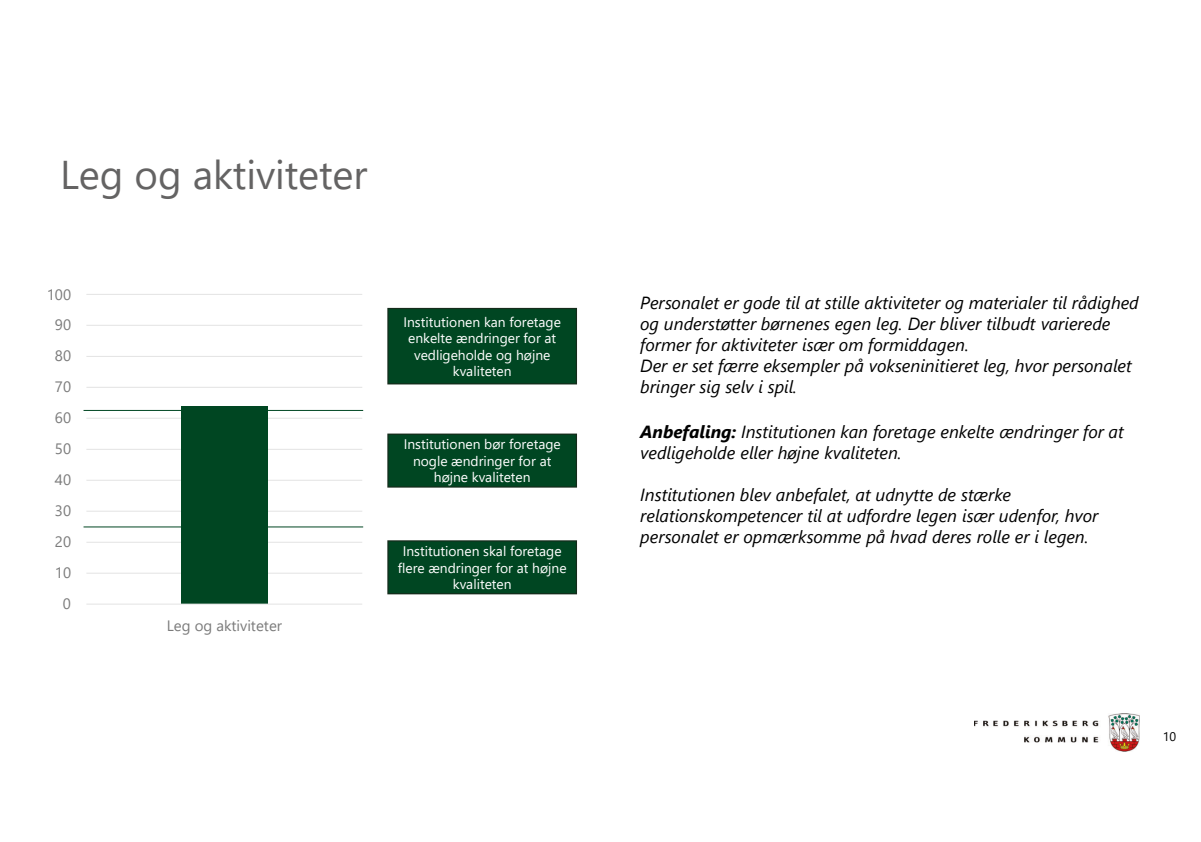
<style>
.page{position:relative;width:1201px;height:842px;background:#fff}
.page>*{position:absolute;margin:0;border:0;box-sizing:border-box;transform-origin:0 0}
.t1{font:40.12px "Segoe UI";color:#646363}
.t2{font:italic 17.62px "Segoe UI";color:#000}
.t3{font:italic 17.5px/21px "Segoe UI";color:#000}
.Brødtekst_sider{font:15px "Myriad Pro";color:#000}
.t4{font:15px "Segoe UI";color:#7b7b7b}
.t5{font:13.75px/16.5px "Segoe UI";color:#fff;text-align:center}
.t6{font:12.5px "Segoe UI";color:#000}
.s1{font-weight:700}
</style>
<div class="page">
<img style="left:974px;top:713px;width:165px;height:38px">
<hr style="left:86px;top:572px;width:276px;height:1px;background:#e3e3e3">
<hr style="left:86px;top:542px;width:276px;height:1px;background:#e3e3e3">
<hr style="left:86px;top:510px;width:276px;height:1px;background:#e3e3e3">
<hr style="left:86px;top:480px;width:276px;height:1px;background:#e3e3e3">
<hr style="left:86px;top:449px;width:276px;height:1px;background:#e3e3e3">
<hr style="left:86px;top:418px;width:276px;height:1px;background:#e3e3e3">
<hr style="left:86px;top:387px;width:276px;height:1px;background:#e3e3e3">
<hr style="left:86px;top:356px;width:276px;height:1px;background:#e3e3e3">
<hr style="left:86px;top:325px;width:276px;height:1px;background:#e3e3e3">
<hr style="left:86px;top:294px;width:276px;height:1px;background:#e3e3e3">
<div style="left:181px;top:406px;width:86px;height:198px;background:#004622"></div>
<hr style="left:86px;top:603px;width:276px;height:1px;background:#e3e3e3">
<div style="left:388px;top:434px;width:188px;height:53px;background:#004622"></div>
<div style="left:387px;top:433px;width:190px;height:54px;border:1px solid #152b1b"></div>
<div style="left:388px;top:541px;width:188px;height:52px;background:#004622"></div>
<div style="left:387px;top:540px;width:190px;height:54px;border:1px solid #152b1b"></div>
<hr style="left:83px;top:410px;width:280px;height:1px;background:#004622">
<hr style="left:83px;top:526px;width:280px;height:1px;background:#004622">
<div style="left:388px;top:308px;width:188px;height:76px;background:#004622"></div>
<div style="left:387px;top:308px;width:190px;height:76px;border:1px solid #152b1b"></div>
<h1 class="t1" style="left:60px;top:137px;width:309px">Leg og aktiviteter</h1>
<p class="t4" style="left:47px;top:280px;width:26px">100</p>
<p class="t4" style="left:55px;top:311px;width:18px">90</p>
<p class="t4" style="left:55px;top:342px;width:18px">80</p>
<p class="t4" style="left:55px;top:373px;width:18px">70</p>
<p class="t4" style="left:55px;top:404px;width:18px">60</p>
<p class="t4" style="left:55px;top:435px;width:18px">50</p>
<p class="t4" style="left:55px;top:466px;width:18px">40</p>
<p class="t4" style="left:55px;top:497px;width:18px">30</p>
<p class="t4" style="left:55px;top:528px;width:18px">20</p>
<p class="t4" style="left:55px;top:559px;width:18px">10</p>
<p class="t4" style="left:63px;top:589px;width:10px">0</p>
<p class="t4" style="left:167px;top:611px;width:117px">Leg og aktiviteter</p>
<p class="t5" style="left:403px;top:312px;width:159px">Institutionen kan foretage enkelte ændringer for at vedligeholde og højne kvaliteten</p>
<p class="t5" style="left:404px;top:435px;width:158px">Institutionen bør foretage nogle ændringer for at højne kvaliteten</p>
<p class="t5" style="left:398px;top:541px;width:170px">Institutionen skal foretage flere ændringer for at højne kvaliteten</p>
<p class="Brødtekst_sider" style="left:652px;top:286px;width:436px">Institutionen blev anbefalet, at udnytte de stærke relationskompeten-</p>
<p class="Brødtekst_sider" style="left:652px;top:322px;width:207px">me på hvad deres rolle er i legen.</p>
<p class="t3" style="left:640px;top:290px;width:500px">Personalet er gode til at stille aktiviteter og materialer til rådighed og understøtter børnenes egen leg. Der bliver tilbudt varierede former for aktiviteter især om formiddagen.</p>
<p class="t2" style="left:640px;top:349px;width:493px">Der er set færre eksempler på vokseninitieret leg, hvor personalet</p>
<p class="t3" style="left:640px;top:374px;width:158px">bringer sig selv i spil.</p>
<p class="t3" style="left:640px;top:418px;width:485px"><span class="s1">Anbefaling:</span> Institutionen kan foretage enkelte ændringer for at vedligeholde eller højne kvaliteten.</p>
<p class="t2" style="left:640px;top:478px;width:372px">Institutionen blev anbefalet, at udnytte de stærke</p>
<p class="t3" style="left:640px;top:502px;width:459px">relationskompetencer til at udfordre legen især udenfor, hvor personalet er opmærksomme på hvad deres rolle er i legen.</p>
<p class="t6" style="left:1162px;top:724px;width:15px">10</p>
</div>
